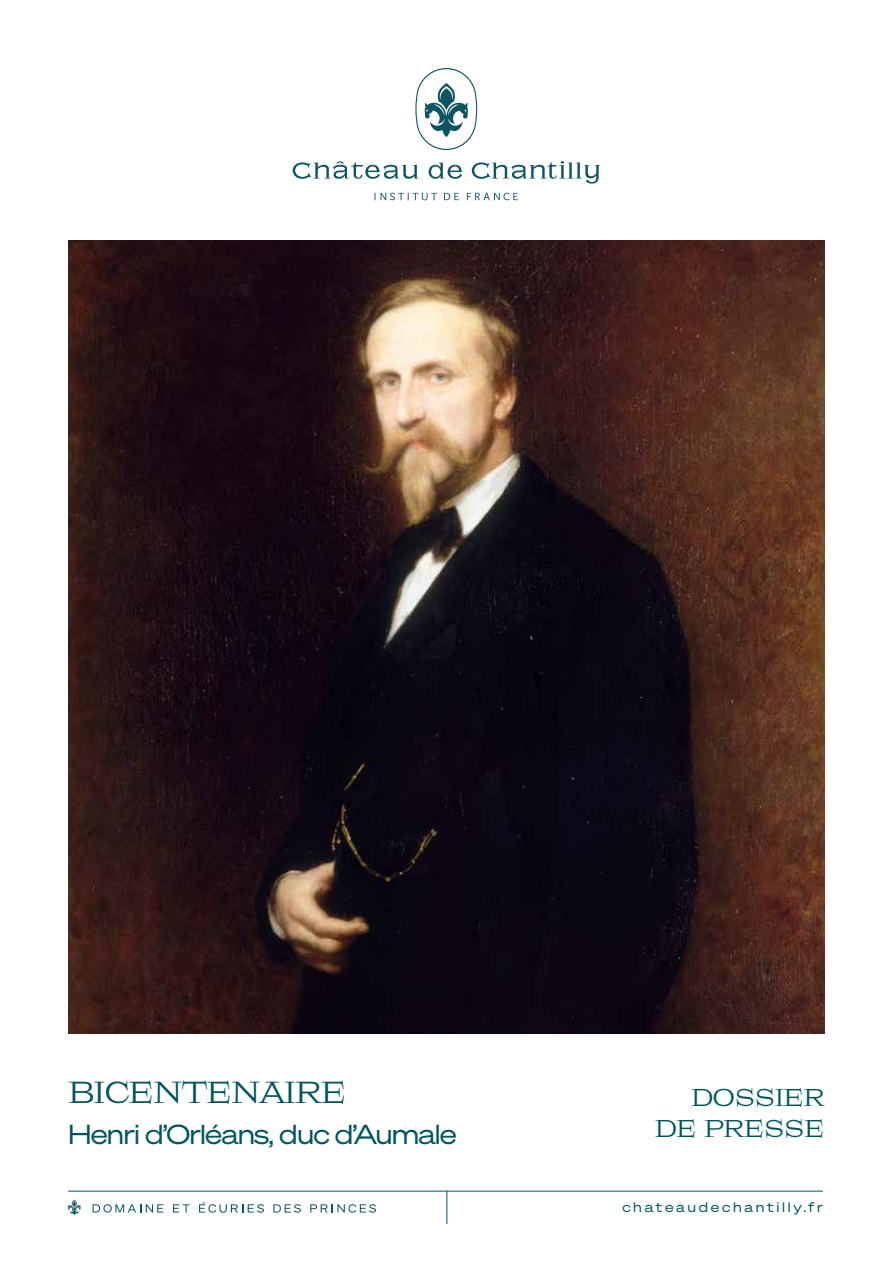
<style>
.page{position:relative;width:893px;height:1263px;background:#fff}
.page>*{position:absolute;margin:0;border:0;box-sizing:border-box;transform-origin:0 0}
.t1{font:31.5px "Ducd Aumale Cavalerie";letter-spacing:-.03em;color:#00555f}
.t2{font:26.85px "Sohne Breit Buch";letter-spacing:-.03em;color:#00555f}
.t3{font:25.2px/30.3px "Ducd Aumale Cavalerie";letter-spacing:-.03em;color:#00555f;text-align:right}
.t4{font:13.5px "Sohne Breit Buch";letter-spacing:.2em;color:#00555f}
</style>
<div class="page">
<img style="left:68px;top:240px;width:757px;height:793px">
<hr style="left:68px;top:1191px;width:755px;height:1px;background:#00555f">
<hr style="left:447px;top:1191px;width:1px;height:33px;background:#00555f">
<svg style="left:93px;top:1204px;width:70px;height:9px"></svg>
<svg style="left:173px;top:1204px;width:16px;height:8px"></svg>
<svg style="left:199px;top:1202px;width:65px;height:11px"></svg>
<svg style="left:273px;top:1204px;width:28px;height:9px"></svg>
<svg style="left:310px;top:1204px;width:66px;height:9px"></svg>
<svg style="left:68px;top:1199px;width:13px;height:16px"></svg>
<svg style="left:293px;top:161px;width:125px;height:18px"></svg>
<svg style="left:429px;top:162px;width:33px;height:17px"></svg>
<svg style="left:472px;top:161px;width:128px;height:23px"></svg>
<svg style="left:444px;top:193px;width:15px;height:7px"></svg>
<svg style="left:374px;top:193px;width:63px;height:7px"></svg>
<svg style="left:466px;top:193px;width:52px;height:7px"></svg>
<svg style="left:415px;top:68px;width:62px;height:82px"></svg>
<p class="t1" style="left:68px;top:1072px;width:280px">BICENTENAIRE</p>
<p class="t2" style="left:68px;top:1118px;width:390px">Henri d’Orléans, duc d’Aumale</p>
<p class="t3" style="left:655px;top:1082px;width:171px">DOSSIER<br>DE PRESSE</p>
<p class="t4" style="left:622px;top:1199px;width:202px">chateaudechantilly.fr</p>
</div>
